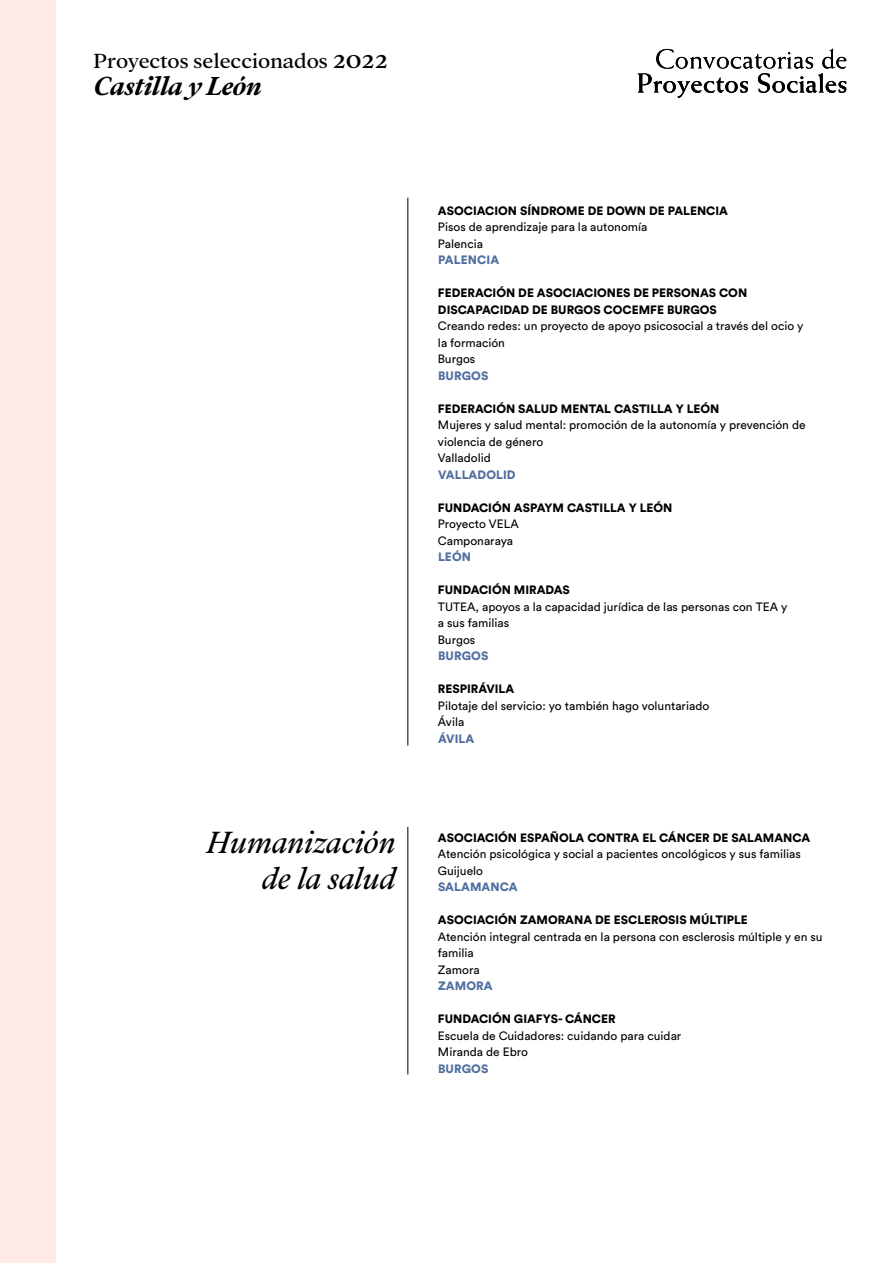
<style>
.page{position:relative;width:893px;height:1263px;background:#fff}
.page>*{position:absolute;margin:0;border:0;box-sizing:border-box;transform-origin:0 0}
.t1{font:italic 33.75px/35.8px "Addington CF";letter-spacing:-.005em;color:#000;text-align:right}
.t2{font:italic 700 28.5px "Addington CF";color:#000}
.t3{font:22.5px "Addington CF";letter-spacing:-.005em;color:#000}
.t4{font:12px/16.5px "Circular Std";color:#000}
.t5{font:900 12px/16.5px "Circular Std";color:#000}
.t6{font:900 12px "Circular Std";letter-spacing:.01em;color:#506e9f}
.s1{font-size:29.25px}
</style>
<div class="page">
<svg style="left:638px;top:49px;width:208px;height:49px"></svg>
<hr style="left:407px;top:198px;width:1px;height:548px;background:#000">
<hr style="left:407px;top:827px;width:1px;height:247px;background:#000">
<div style="left:0;top:0;width:55px;height:1263px;background:#fdeae6"></div>
<h3 class="t3" style="left:94px;top:48px;width:296px">Proyectos seleccionados <span class="s1">2022</span></h3>
<h2 class="t2" style="left:94px;top:69px;width:170px">Castilla y León</h2>
<h1 class="t1" style="left:207px;top:825px;width:190px">Humanización de la salud</h1>
<p class="t5" style="left:438px;top:202px;width:292px">ASOCIACION SÍNDROME DE DOWN DE PALENCIA</p>
<p class="t4" style="left:438px;top:218px;width:211px">Pisos de aprendizaje para la autonomía<br>Palencia</p>
<p class="t6" style="left:438px;top:252px;width:63px">PALENCIA</p>
<p class="t5" style="left:438px;top:284px;width:311px">FEDERACIÓN DE ASOCIACIONES DE PERSONAS CON<br>DISCAPACIDAD DE BURGOS COCEMFE BURGOS</p>
<p class="t4" style="left:438px;top:317px;width:367px">Creando redes: un proyecto de apoyo psicosocial a través del ocio y la formación<br>Burgos</p>
<p class="t6" style="left:438px;top:367px;width:52px">BURGOS</p>
<p class="t5" style="left:438px;top:400px;width:283px">FEDERACIÓN SALUD MENTAL CASTILLA Y LEÓN</p>
<p class="t4" style="left:438px;top:416px;width:369px">Mujeres y salud mental: promoción de la autonomía y prevención de violencia de género<br>Valladolid</p>
<p class="t6" style="left:438px;top:466px;width:79px">VALLADOLID</p>
<p class="t5" style="left:438px;top:499px;width:236px">FUNDACIÓN ASPAYM CASTILLA Y LEÓN</p>
<p class="t4" style="left:438px;top:515px;width:82px">Proyecto VELA<br>Camponaraya</p>
<p class="t6" style="left:438px;top:549px;width:35px">LEÓN</p>
<p class="t5" style="left:438px;top:581px;width:133px">FUNDACIÓN MIRADAS</p>
<p class="t4" style="left:438px;top:598px;width:351px">TUTEA, apoyos a la capacidad jurídica de las personas con TEA y a sus familias<br>Burgos</p>
<p class="t6" style="left:438px;top:648px;width:52px">BURGOS</p>
<p class="t5" style="left:438px;top:680px;width:78px">RESPIRÁVILA</p>
<p class="t4" style="left:438px;top:697px;width:273px">Pilotaje del servicio: yo también hago voluntariado<br>Ávila</p>
<p class="t6" style="left:438px;top:730px;width:38px">ÁVILA</p>
<p class="t5" style="left:438px;top:829px;width:374px">ASOCIACIÓN ESPAÑOLA CONTRA EL CÁNCER DE SALAMANCA</p>
<p class="t4" style="left:438px;top:845px;width:364px">Atención psicológica y social a pacientes oncológicos y sus familias<br>Guijuelo</p>
<p class="t6" style="left:438px;top:879px;width:81px">SALAMANCA</p>
<p class="t5" style="left:438px;top:911px;width:311px">ASOCIACIÓN ZAMORANA DE ESCLEROSIS MÚLTIPLE</p>
<p class="t4" style="left:438px;top:928px;width:386px">Atención integral centrada en la persona con esclerosis múltiple y en su familia<br>Zamora</p>
<p class="t6" style="left:438px;top:978px;width:56px">ZAMORA</p>
<p class="t5" style="left:438px;top:1010px;width:179px">FUNDACIÓN GIAFYS- CÁNCER</p>
<p class="t4" style="left:438px;top:1027px;width:245px">Escuela de Cuidadores: cuidando para cuidar<br>Miranda de Ebro</p>
<p class="t6" style="left:438px;top:1060px;width:52px">BURGOS</p>
</div>
